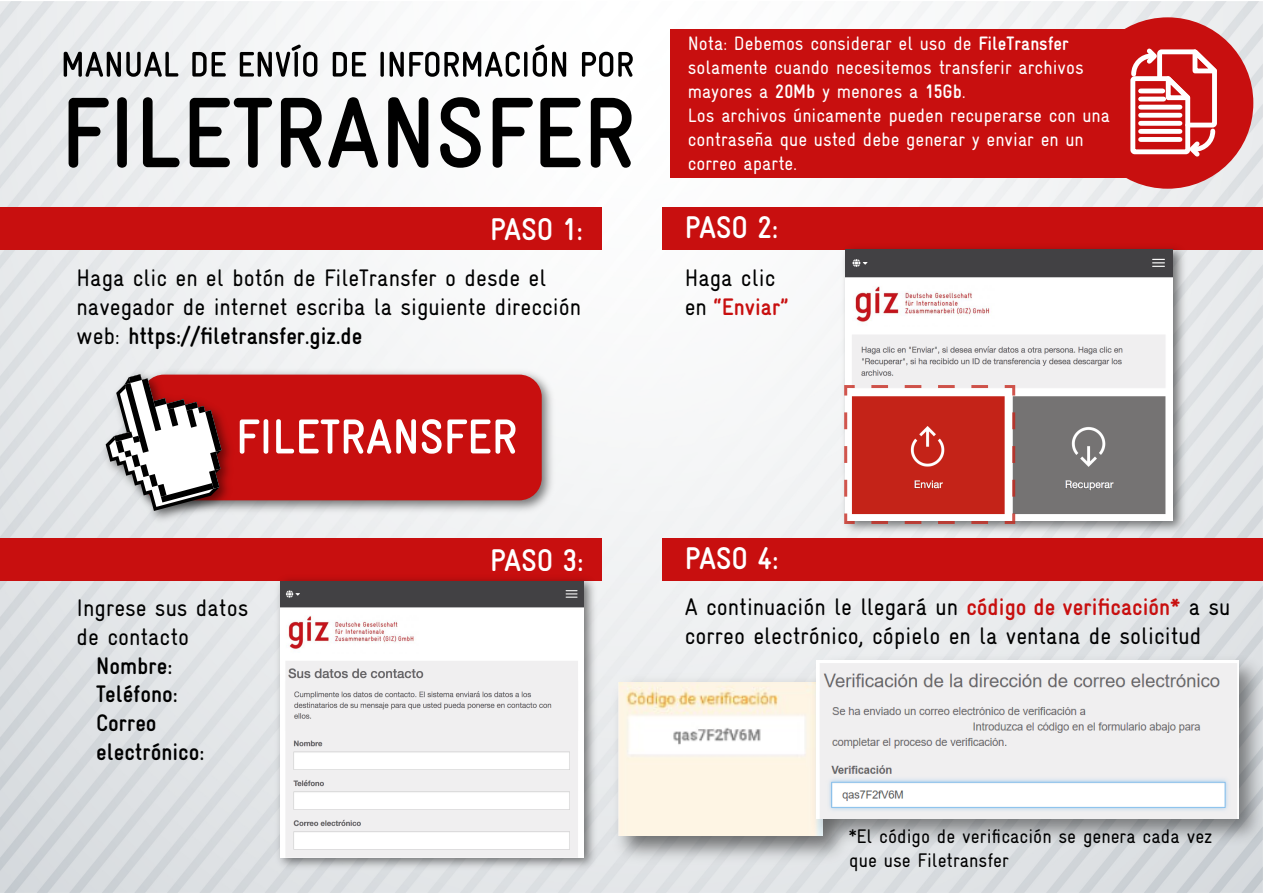
<style>
.page{position:relative;width:1263px;height:893px;background:#fff}
.page>*{position:absolute;margin:0;border:0;box-sizing:border-box;transform-origin:0 0}
.t1{font:700 condensed 31.5px "Gravur";color:#fff}
.t2{font:condensed 24px/28.8px "Gravur";color:#000}
.t3{font:700 condensed 24px/28.8px "Gravur";color:#000}
.t4{font:condensed 19.8px/23.7px "Gravur";color:#000}
.t5{font:condensed 19.5px/24px "Gravur";color:#fff}
.s1{font-weight:700}
.s2{font-weight:700;color:#c80f0f}
</style>
<div class="page">
<img style="left:0;top:2px;width:1263px;height:891px">
<img style="left:607px;top:670px;width:248px;height:199px">
<img style="left:617px;top:682px;width:187px;height:154px">
<img style="left:804px;top:649px;width:459px;height:203px">
<img style="left:816px;top:661px;width:422px;height:158px">
<div style="left:1082px;top:17px;width:171px;height:172px;background:#c80f0f;border-radius:50%"></div>
<div style="left:670px;top:29px;width:458px;height:149px;background:#c80f0f"></div>
<svg style="left:64px;top:52px;width:114px;height:25px"></svg>
<svg style="left:192px;top:52px;width:34px;height:25px"></svg>
<svg style="left:240px;top:45px;width:77px;height:32px"></svg>
<svg style="left:333px;top:52px;width:33px;height:25px"></svg>
<svg style="left:380px;top:52px;width:4px;height:25px"></svg>
<svg style="left:390px;top:52px;width:137px;height:25px"></svg>
<svg style="left:533px;top:45px;width:33px;height:32px"></svg>
<svg style="left:582px;top:52px;width:51px;height:25px"></svg>
<svg style="left:69px;top:98px;width:40px;height:70px;background:#8c8d8e"></svg>
<svg style="left:117px;top:97px;width:10px;height:71px"></svg>
<svg style="left:143px;top:97px;width:37px;height:70px"></svg>
<svg style="left:190px;top:98px;width:82px;height:70px"></svg>
<svg style="left:281px;top:98px;width:41px;height:70px"></svg>
<svg style="left:328px;top:97px;width:50px;height:71px"></svg>
<svg style="left:388px;top:97px;width:40px;height:71px"></svg>
<svg style="left:440px;top:97px;width:41px;height:71px"></svg>
<svg style="left:493px;top:98px;width:40px;height:70px"></svg>
<svg style="left:540px;top:98px;width:40px;height:69px"></svg>
<svg style="left:591px;top:98px;width:40px;height:70px"></svg>
<svg style="left:1130px;top:48px;width:87px;height:109px"></svg>
<div style="left:0;top:207px;width:601px;height:43px;background:#c80f0f"></div>
<div style="left:663px;top:207px;width:600px;height:43px;background:#c80f0f"></div>
<img style="left:239px;top:366px;width:320px;height:152px">
<div style="left:141px;top:375px;width:401px;height:125px;background:#c80f0f;border-radius:22px"></div>
<svg style="left:240px;top:419px;width:28px;height:35px"></svg>
<svg style="left:276px;top:419px;width:140px;height:35px"></svg>
<svg style="left:422px;top:419px;width:93px;height:35px"></svg>
<img style="left:97px;top:366px;width:142px;height:162px">
<svg style="left:106px;top:374px;width:116px;height:137px"></svg>
<div style="left:0;top:538px;width:601px;height:43px;background:#c80f0f"></div>
<div style="left:663px;top:538px;width:600px;height:43px;background:#c80f0f"></div>
<img style="left:837px;top:247px;width:353px;height:291px">
<img style="left:845px;top:249px;width:328px;height:272px">
<img style="left:272px;top:578px;width:329px;height:296px">
<img style="left:280px;top:581px;width:303px;height:276px">
<div style="left:824px;top:718px;width:146px;height:17px;background:#f0eff0"></div>
<svg style="left:844px;top:510px;width:144px;height:14px"></svg>
<svg style="left:844px;top:404px;width:3px;height:93px"></svg>
<svg style="left:844px;top:385px;width:14px;height:13px"></svg>
<svg style="left:871px;top:385px;width:125px;height:3px"></svg>
<svg style="left:1002px;top:385px;width:13px;height:13px"></svg>
<svg style="left:1002px;top:412px;width:13px;height:112px"></svg>
<p class="t5" style="left:688px;top:32px;width:424px">Nota: Debemos considerar el uso de <span class="s1">FileTransfer </span>solamente cuando necesitemos transferir archivos mayores a <span class="s1">20Mb</span> y menores a <span class="s1">15Gb</span>.<br>Los archivos únicamente pueden recuperarse con una contraseña que usted debe generar y enviar en un correo aparte.</p>
<h1 class="t1" style="left:490px;top:211px;width:95px">PASO 1:</h1>
<h1 class="t1" style="left:685px;top:210px;width:95px">PASO 2:</h1>
<p class="t2" style="left:77px;top:263px;width:506px">Haga clic en el botón de FileTransfer o desde el navegador de internet escriba la siguiente dirección web: <span class="s1">https://filetransfer.giz.de</span></p>
<p class="t2" style="left:685px;top:263px;width:105px">Haga clic en <span class="s2">“Enviar”</span></p>
<p class="t2" style="left:77px;top:593px;width:173px">Ingrese sus datos de contacto</p>
<p class="t3" style="left:96px;top:651px;width:110px">Nombre:<br>Teléfono:<br>Correo electrónico:</p>
<h1 class="t1" style="left:490px;top:542px;width:95px">PASO 3:</h1>
<h1 class="t1" style="left:685px;top:541px;width:95px">PASO 4:</h1>
<p class="t2" style="left:685px;top:593px;width:547px">A continuación le llegará un <span class="s2">código de verificación*</span> a su correo electrónico, cópielo en la ventana de solicitud</p>
<p class="t4" style="left:849px;top:824px;width:365px">*El código de verificación se genera cada vez que use Filetransfer</p>
</div>
